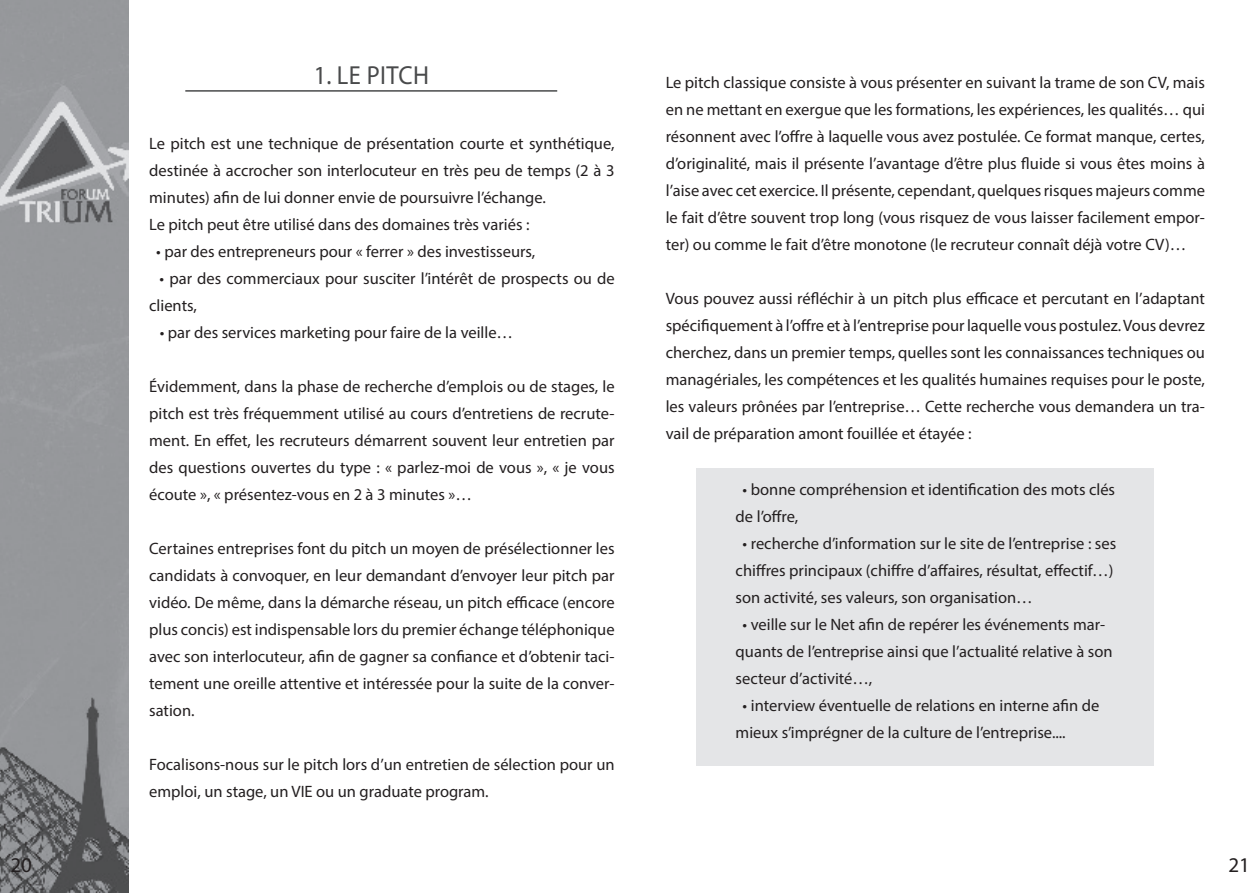
<style>
.page{position:relative;width:1259px;height:893px;background:#fff}
.page>*{position:absolute;margin:0;border:0;box-sizing:border-box;transform-origin:0 0}
.t1{font:26.1px "Myriad Pro";letter-spacing:.02em;color:#494a4b;scale:.94 1}
.Sous-titre_Sommaire{font:21px "Myriad Pro";color:#231f20}
.Sous-titre_Sommaire-2{font:16.5px/27px "Myriad Pro";color:#231f20}
</style>
<div class="page">
<img style="left:0;top:0;width:128px;height:893px">
<hr style="left:185px;top:90px;width:372px;height:2px;background:#494a4b">
<div style="left:696px;top:468px;width:457px;height:297px;background:#e4e5e7"></div>
<p class="t1" style="left:314px;top:59px;width:124px">1. LE PITCH</p>
<p class="Sous-titre_Sommaire-2" style="left:149px;top:130px;width:467px;text-align:justify">Le pitch est une technique de présentation courte et synthétique, destinée à accrocher son interlocuteur en très peu de temps (2 à 3 minutes) afin de lui donner envie de poursuivre l’échange.</p>
<p class="Sous-titre_Sommaire-2" style="left:149px;top:211px;width:382px">Le pitch peut être utilisé dans des domaines très variés :</p>
<p class="Sous-titre_Sommaire-2" style="left:156px;top:238px;width:380px">• par des entrepreneurs pour « ferrer » des investisseurs,</p>
<p class="Sous-titre_Sommaire-2" style="left:149px;top:265px;width:467px;text-indent:10px">• par des commerciaux pour susciter l’intérêt de prospects ou de clients,</p>
<p class="Sous-titre_Sommaire-2" style="left:160px;top:319px;width:355px">• par des services marketing pour faire de la veille…</p>
<p class="Sous-titre_Sommaire-2" style="left:149px;top:373px;width:467px;text-align:justify">Évidemment, dans la phase de recherche d’emplois ou de stages, le pitch est très fréquemment utilisé au cours d’entretiens de recrute&shy;ment. En effet, les recruteurs démarrent souvent leur entretien par des questions ouvertes du type : « parlez-moi de vous », « je vous écoute », « présentez-vous en 2 à 3 minutes »…</p>
<p class="Sous-titre_Sommaire-2" style="left:149px;top:535px;width:467px;text-align:justify">Certaines entreprises font du pitch un moyen de présélectionner les candidats à convoquer, en leur demandant d’envoyer leur pitch par vidéo. De même, dans la démarche réseau, un pitch efficace (encore plus concis) est indispensable lors du premier échange téléphonique avec son interlocuteur, afin de gagner sa confiance et d’obtenir taci&shy;tement une oreille attentive et intéressée pour la suite de la conver&shy;sation.</p>
<p class="Sous-titre_Sommaire-2" style="left:149px;top:751px;width:467px">Focalisons-nous sur le pitch lors d’un entretien de sélection pour un emploi, un stage, un VIE ou un graduate program.</p>
<p class="Sous-titre_Sommaire-2" style="left:666px;top:68px;width:541px;text-align:justify">Le pitch classique consiste à vous présenter en suivant la trame de son CV, mais en ne mettant en exergue que les formations, les expériences, les qualités… qui résonnent avec l’offre à laquelle vous avez postulée. Ce format manque, certes, d’originalité, mais il présente l’avantage d’être plus fluide si vous êtes moins à l’aise avec cet exercice. Il présente, cependant, quelques risques majeurs comme le fait d’être souvent trop long (vous risquez de vous laisser facilement empor&shy;ter) ou comme le fait d’être monotone (le recruteur connaît déjà votre CV)…</p>
<p class="Sous-titre_Sommaire-2" style="left:666px;top:284px;width:541px;text-align:justify">Vous pouvez aussi réfléchir à un pitch plus efficace et percutant en l’adaptant spécifiquement à l’offre et à l’entreprise pour laquelle vous postulez. Vous devrez cherchez, dans un premier temps, quelles sont les connaissances techniques ou managériales, les compétences et les qualités humaines requises pour le poste, les valeurs prônées par l’entreprise… Cette recherche vous demandera un tra&shy;vail de préparation amont fouillée et étayée :</p>
<p class="Sous-titre_Sommaire-2" style="left:735px;top:476px;width:381px;text-indent:7px">• bonne compréhension et identification des mots clés de l’offre,</p>
<p class="Sous-titre_Sommaire-2" style="left:735px;top:530px;width:382px;text-indent:7px">• recherche d’information sur le site de l’entreprise : ses chiffres principaux (chiffre d’affaires, résultat, effectif…) son activité, ses valeurs, son organisation…</p>
<p class="Sous-titre_Sommaire-2" style="left:735px;top:611px;width:378px;text-indent:7px">• veille sur le Net afin de repérer les événements mar&shy;quants de l’entreprise ainsi que l’actualité relative à son secteur d’activité…,</p>
<p class="Sous-titre_Sommaire-2" style="left:735px;top:692px;width:365px;text-indent:7px">• interview éventuelle de relations en interne afin de mieux s’imprégner de la culture de l’entreprise....</p>
<p class="Sous-titre_Sommaire" style="left:10px;top:852px;width:23px">20</p>
<p class="Sous-titre_Sommaire" style="left:1228px;top:852px;width:23px">21</p>
</div>
